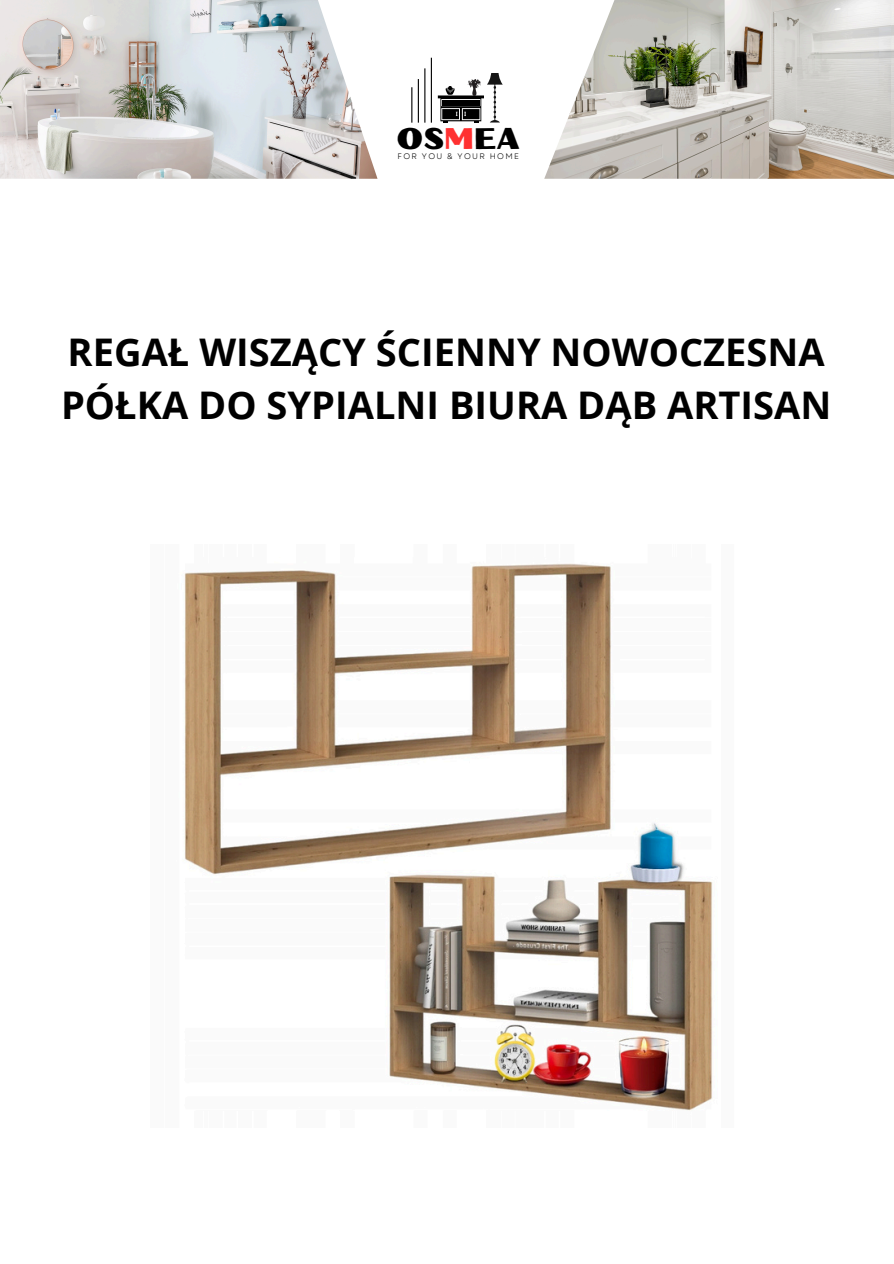
<style>
.page{position:relative;width:894px;height:1264px;background:#fff}
.page>*{position:absolute;margin:0;border:0;box-sizing:border-box;transform-origin:0 0}
.t1{font:700 38.1px/52.8px "Open Sans";color:#000}
.t2{font:29.85px "Oilvare Base";color:#000}
.t3{font:8.1px "Garet";letter-spacing:.165em;color:#000}
.s1{color:#ff3131}
</style>
<div class="page">
<hr style="left:411px;top:87px;width:1px;height:36px;background:#000">
<hr style="left:417px;top:79px;width:2px;height:44px;background:#000">
<hr style="left:424px;top:68px;width:1px;height:55px;background:#000">
<hr style="left:430px;top:58px;width:2px;height:65px;background:#000">
<svg style="left:437px;top:73px;width:65px;height:49px"></svg>
<img style="left:0;top:0;width:377px;height:179px">
<img style="left:544px;top:0;width:349px;height:179px">
<img style="left:184px;top:563px;width:529px;height:548px">
<p class="t2" style="left:396px;top:120px;width:125px">OS<span class="s1">M</span>EA</p>
<p class="t3" style="left:397px;top:151px;width:46px">FOR YOU</p>
<p class="t3" style="left:447px;top:151px;width:73px">&amp; YOUR HOME</p>
<p class="t1" style="left:61px;top:324px;width:771px">REGAŁ WISZĄCY ŚCIENNY NOWOCZESNA<br>PÓŁKA DO SYPIALNI BIURA DĄB ARTISAN</p>
</div>
